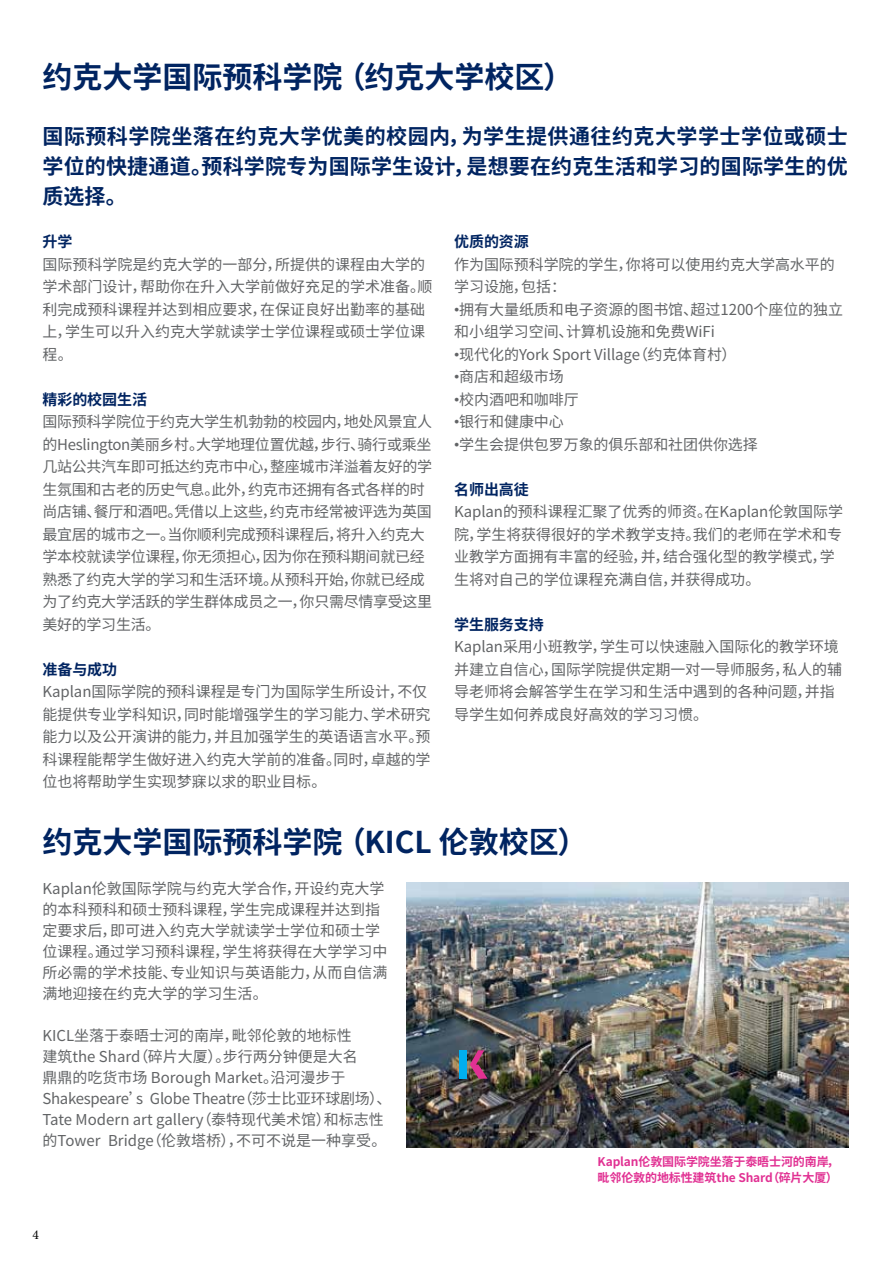
<style>
.page{position:relative;width:893px;height:1263px;background:#fff}
.page>*{position:absolute;margin:0;border:0;box-sizing:border-box;transform-origin:0 0}
.t1{font:700 30px "Noto Sans Hans";color:#002461}
.t2{font:700 21px/30px "Noto Sans Hans";letter-spacing:.01em;color:#002461;text-align:justify}
.t3{font:15px/22.5px "Noto Sans Hans";letter-spacing:-.005em;color:#626466}
.t4{font:700 15px "Noto Sans Hans";letter-spacing:-.005em;color:#002461}
.t5{font:13.5px "Minion Pro";color:#000}
.t6{font:700 12px/16.2px "Noto Sans Hans";letter-spacing:-.01em;color:#e13193}
.s1{font-family:"Arial"}
</style>
<div class="page">
<img style="left:406px;top:882px;width:442px;height:265px">
<div style="left:459px;top:1050px;width:8px;height:29px;background:#00aeef"></div>
<svg style="left:470px;top:1050px;width:18px;height:29px"></svg>
<h1 class="t1" style="left:43px;top:60px;width:532px">约克大学国际预科学院 （约克大学校区）</h1>
<h2 class="t2" style="left:43px;top:122px;width:807px">国际预科学院坐落在约克大学优美的校园内，为学生提供通往约克大学学士学位或硕士学位的快捷通道。预科学院专为国际学生设计，是想要在约克生活和学习的国际学生的优质选择。</h2>
<p class="t4" style="left:43px;top:233px;width:31px">升学</p>
<p class="t3" style="left:43px;top:253px;width:391px">国际预科学院是约克大学的一部分，所提供的课程由大学的学术部门设计，帮助你在升入大学前做好充足的学术准备。顺利完成预科课程并达到相应要求，在保证良好出勤率的基础上，学生可以升入约克大学就读学士学位课程或硕士学位课程。</p>
<p class="t4" style="left:43px;top:391px;width:106px">精彩的校园生活</p>
<p class="t3" style="left:43px;top:411px;width:391px">国际预科学院位于约克大学生机勃勃的校园内，地处风景宜人的Heslington美丽乡村。大学地理位置优越，步行、骑行或乘坐几站公共汽车即可抵达约克市中心，整座城市洋溢着友好的学生氛围和古老的历史气息。此外，约克市还拥有各式各样的时尚店铺、餐厅和酒吧。凭借以上这些，约克市经常被评选为英国最宜居的城市之一。当你顺利完成预科课程后，将升入约克大学本校就读学位课程，你无须担心，因为你在预科期间就已经熟悉了约克大学的学习和生活环境。从预科开始，你就已经成为了约克大学活跃的学生群体成员之一，你只需尽情享受这里美好的学习生活。</p>
<p class="t4" style="left:43px;top:661px;width:76px">准备与成功</p>
<p class="t3" style="left:43px;top:681px;width:390px">Kaplan国际学院的预科课程是专门为国际学生所设计，不仅能提供专业学科知识，同时能增强学生的学习能力、学术研究能力以及公开演讲的能力，并且加强学生的英语语言水平。预科课程能帮学生做好进入约克大学前的准备。同时，卓越的学位也将帮助学生实现梦寐以求的职业目标。</p>
<p class="t4" style="left:454px;top:233px;width:76px">优质的资源</p>
<p class="t3" style="left:454px;top:253px;width:382px">作为国际预科学院的学生，你将可以使用约克大学高水平的学习设施，包括：</p>
<p class="t3" style="left:454px;top:298px;width:390px"><span class="s1">•</span>拥有大量纸质和电子资源的图书馆、超过1200个座位的独立和小组学习空间、计算机设施和免费WiFi</p>
<p class="t3" style="left:454px;top:343px;width:284px"><span class="s1">•</span>现代化的York Sport Village（约克体育村）</p>
<p class="t3" style="left:454px;top:366px;width:111px"><span class="s1">•</span>商店和超级市场</p>
<p class="t3" style="left:454px;top:388px;width:126px"><span class="s1">•</span>校内酒吧和咖啡厅</p>
<p class="t3" style="left:454px;top:411px;width:111px"><span class="s1">•</span>银行和健康中心</p>
<p class="t3" style="left:454px;top:433px;width:305px"><span class="s1">•</span>学生会提供包罗万象的俱乐部和社团供你选择</p>
<p class="t4" style="left:454px;top:481px;width:76px">名师出高徒</p>
<p class="t3" style="left:454px;top:501px;width:390px">Kaplan的预科课程汇聚了优秀的师资。在Kaplan伦敦国际学院，学生将获得很好的学术教学支持。我们的老师在学术和专业教学方面拥有丰富的经验，并，结合强化型的教学模式，学生将对自己的学位课程充满自信，并获得成功。</p>
<p class="t4" style="left:454px;top:616px;width:91px">学生服务支持</p>
<p class="t3" style="left:454px;top:636px;width:390px">Kaplan采用小班教学，学生可以快速融入国际化的教学环境并建立自信心，国际学院提供定期一对一导师服务，私人的辅导老师将会解答学生在学习和生活中遇到的各种问题，并指导学生如何养成良好高效的学习习惯。</p>
<h1 class="t1" style="left:43px;top:825px;width:546px">约克大学国际预科学院 （KICL 伦敦校区）</h1>
<p class="t3" style="left:43px;top:879px;width:347px;line-height:21px">Kaplan伦敦国际学院与约克大学合作，开设约克大学的本科预科和硕士预科课程，学生完成课程并达到指定要求后，即可进入约克大学就读学士学位和硕士学位课程。通过学习预科课程，学生将获得在大学学习中所必需的学术技能、专业知识与英语能力，从而自信满满地迎接在约克大学的学习生活。</p>
<p class="t3" style="left:43px;top:1026px;width:351px;line-height:21px">KICL坐落于泰晤士河的南岸，毗邻伦敦的地标性<br>建筑the Shard（碎片大厦）。步行两分钟便是大名<br>鼎鼎的吃货市场 Borough Market。沿河漫步于Shakespeare’s Globe Theatre（莎士比亚环球剧场）、Tate Modern art gallery（泰特现代美术馆）和标志性的Tower Bridge（伦敦塔桥），不可不说是一种享受。</p>
<p class="t5" style="left:33px;top:1225px;width:8px">4</p>
<p class="t6" style="left:598px;top:1154px;width:243px">Kaplan伦敦国际学院坐落于泰晤士河的南岸，毗邻伦敦的地标性建筑the Shard（碎片大厦）</p>
</div>
